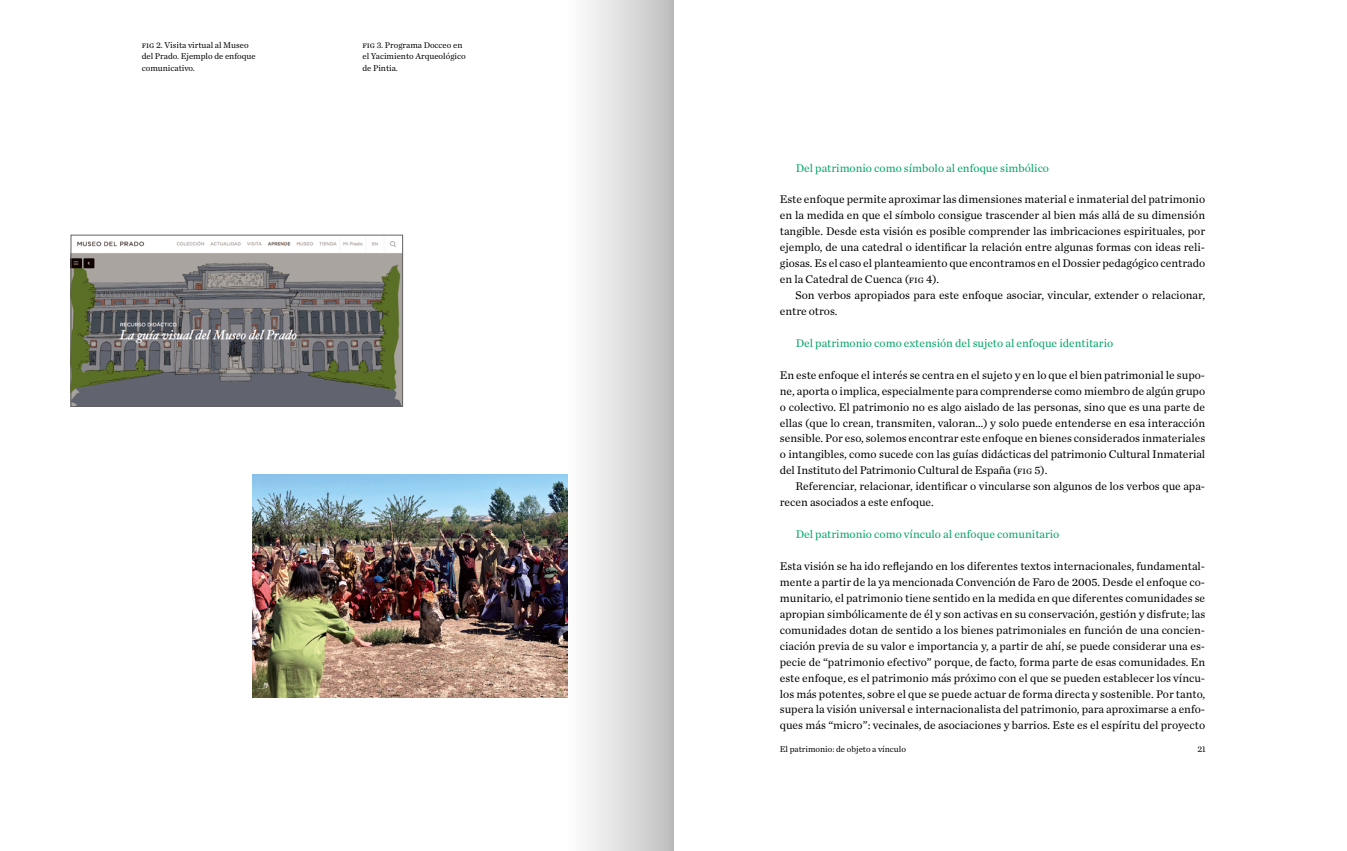
<style>
.page{position:relative;width:1347px;height:851px;background:#fff}
.page>*{position:absolute;margin:0;border:0;box-sizing:border-box;transform-origin:0 0}
.t1{font:11.62px/15.9px "Chronicle Text G1";color:#000;text-align:justify}
.t2{font:11.62px "Chronicle Text G1";color:#00a366}
.t3{font:8.75px/11.9px "Chronicle Text G1";color:#000}
.s1{font-size:10.38px}
</style>
<div class="page">
<div style="left:546px;top:0;width:127px;height:850px;background:linear-gradient(to right,#fff,#c2c2c2)"></div>
<img style="left:73px;top:241px;width:328px;height:163px">
<div style="left:71px;top:235px;width:332px;height:171px;border:1px solid #626261"></div>
<img style="left:252px;top:474px;width:315px;height:223px">
<p class="t3" style="left:142px;top:38px;width:115px">fig 2. Visita virtual al Museo del Prado. Ejemplo de enfoque comunicativo.</p>
<p class="t3" style="left:362px;top:38px;width:105px">fig 3. Programa Docceo en el Yacimiento Arqueológico de Pintia.</p>
<p class="t2" style="left:795px;top:159px;width:255px">Del patrimonio como símbolo al enfoque simbólico</p>
<p class="t1" style="left:780px;top:191px;width:427px">Este enfoque permite aproximar las dimensiones material e inmaterial del patrimonio en la medida en que el símbolo consigue trascender al bien más allá de su dimensión tangible. Desde esta visión es posible comprender las imbricaciones espirituales, por ejemplo, de una catedral o identificar la relación entre algunas formas con ideas reli&shy;giosas. Es el caso el planteamiento que encontramos en el Dossier pedagógico centrado en la Catedral de Cuenca (<span class="s1">fig</span> 4).</p>
<p class="t1" style="left:780px;top:286px;width:427px;text-indent:16px">Son verbos apropiados para este enfoque asociar, vincular, extender o relacionar, entre otros.</p>
<p class="t2" style="left:795px;top:334px;width:319px">Del patrimonio como extensión del sujeto al enfoque identitario</p>
<p class="t1" style="left:780px;top:366px;width:427px">En este enfoque el interés se centra en el sujeto y en lo que el bien patrimonial le supo&shy;ne, aporta o implica, especialmente para comprenderse como miembro de algún grupo o colectivo. El patrimonio no es algo aislado de las personas, sino que es una parte de ellas (que lo crean, transmiten, valoran…) y solo puede entenderse en esa interacción sensible. Por eso, solemos encontrar este enfoque en bienes considerados inmateriales o intangibles, como sucede con las guías didácticas del patrimonio Cultural Inmaterial del Instituto del Patrimonio Cultural de España (<span class="s1">fig</span> 5).</p>
<p class="t1" style="left:780px;top:477px;width:427px;text-indent:16px">Referenciar, relacionar, identificar o vincularse son algunos de los verbos que apa&shy;recen asociados a este enfoque.</p>
<p class="t2" style="left:795px;top:525px;width:265px">Del patrimonio como vínculo al enfoque comunitario</p>
<p class="t1" style="left:780px;top:557px;width:427px">Esta visión se ha ido reflejando en los diferentes textos internacionales, fundamental&shy;mente a partir de la ya mencionada Convención de Faro de 2005. Desde el enfoque co&shy;munitario, el patrimonio tiene sentido en la medida en que diferentes comunidades se apropian simbólicamente de él y son activas en su conservación, gestión y disfrute; las comunidades dotan de sentido a los bienes patrimoniales en función de una concien&shy;ciación previa de su valor e importancia y, a partir de ahí, se puede considerar una es&shy;pecie de “patrimonio efectivo” porque, de facto, forma parte de esas comunidades. En este enfoque, es el patrimonio más próximo con el que se pueden establecer los víncu&shy;los más potentes, sobre el que se puede actuar de forma directa y sostenible. Por tanto, supera la visión universal e internacionalista del patrimonio, para aproximarse a enfo&shy;ques más “micro”: vecinales, de asociaciones y barrios. Este es el espíritu del proyecto</p>
<p class="t3" style="left:780px;top:742px;width:128px">El patrimonio: de objeto a vínculo</p>
<p class="t3" style="left:1197px;top:742px;width:10px">21</p>
</div>
